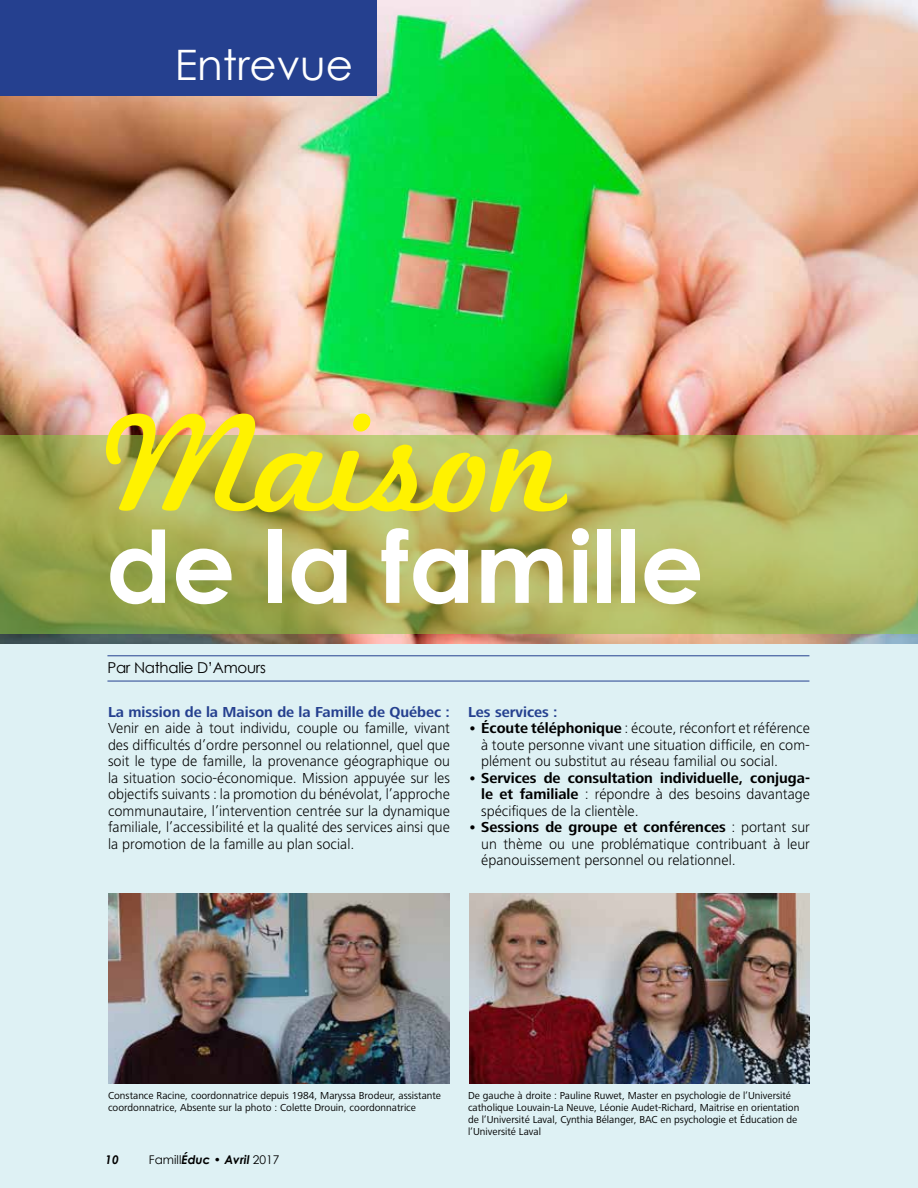
<style>
.page{position:relative;width:918px;height:1188px;background:#def1f4}
.page>*{position:absolute;margin:0;border:0;box-sizing:border-box;transform-origin:0 0}
.t1{font:146.4px "Marketing Script";color:#fff200}
.t2{font:700 99.75px "Century Gothic";color:#fff}
.t3{font:42px "Century Gothic";color:#fff}
.t4{font:300 15px/16.5px "Frutiger Next LT";color:#000;text-align:justify}
.t5{font:700 15px/16.5px "Frutiger Next LT";color:#000;text-align:justify}
.t6{font:700 15px "Frutiger Next LT";color:#25408f}
.t7{font:15px "Century Gothic";letter-spacing:-.02em;color:#000}
.t8{font:12px "Century Gothic";color:#000}
.t9{font:italic 700 12px "Century Gothic";color:#000}
.t10{font:10.5px/12px "Frutiger Next LT";color:#000}
.s1{font-weight:700}
.s2{font-weight:300}
.s3{font-weight:700;font-style:italic}
</style>
<div class="page">
<img style="left:0;top:0;width:918px;height:644px">
<div style="left:0;top:0;width:376px;height:95px;background:#25408f"></div>
<svg style="left:0;top:435px;width:918px;height:199px;background:#acb05b"></svg>
<hr style="left:107px;top:655px;width:702px;height:1px;background:#25408f">
<hr style="left:107px;top:681px;width:702px;height:1px;background:#25408f">
<img style="left:108px;top:894px;width:341px;height:189px">
<img style="left:470px;top:894px;width:339px;height:189px">
<h3 class="t3" style="left:175px;top:37px;width:180px">Entrevue</h3>
<h1 class="t1" style="left:103px;top:376px;width:464px">Maison</h1>
<h2 class="t2" style="left:106px;top:503px;width:600px">de la famille</h2>
<p class="t7" style="left:107px;top:658px;width:160px">Par Nathalie D’Amours</p>
<p class="t6" style="left:108px;top:703px;width:344px">La mission de la Maison de la Famille de Québec :</p>
<p class="t4" style="left:108px;top:720px;width:344px">Venir en aide à tout individu, couple ou famille, vivant des difficultés d’ordre personnel ou relationnel, quel que soit le type de famille, la provenance géographique ou la situation socio-économique. Mission appuyée sur les objectifs suivants : la promotion du bénévolat, l’approche communautaire, l’intervention centrée sur la dynamique familiale, l’accessibilité et la qualité des services ainsi que la promotion de la famille au plan social.</p>
<p class="t6" style="left:468px;top:703px;width:91px">Les services :</p>
<p class="t4" style="left:481px;top:720px;width:330px;text-indent:-13px"><span class="s1">• Écoute téléphonique</span> : écoute, réconfort et référence à toute personne vivant une situation difficile, en com&shy;plément ou substitut au réseau familial ou social.</p>
<p class="t5" style="left:481px;top:770px;width:330px;text-indent:-13px">• Services de consultation individuelle, conjuga&shy;le et familiale <span class="s2">: répondre à des besoins davantage spécifiques de la clientèle.</span></p>
<p class="t4" style="left:481px;top:819px;width:330px;text-indent:-13px"><span class="s1">• Sessions de groupe et conférences</span> : portant sur un thème ou une problématique contribuant à leur épanouissement personnel ou relationnel.</p>
<p class="t10" style="left:108px;top:1090px;width:335px">Constance Racine, coordonnatrice depuis 1984, Maryssa Brodeur, assistante coordonnatrice, Absente sur la photo : Colette Drouin, coordonnatrice</p>
<p class="t10" style="left:468px;top:1090px;width:333px">De gauche à droite : Pauline Ruwet, Master en psychologie de l’Université catholique Louvain-La Neuve, Léonie Audet-Richard, Maitrise en orientation de l’Université Laval, Cynthia Bélanger, BAC en psychologie et Éducation de l’Université Laval</p>
<p class="t9" style="left:105px;top:1152px;width:15px">10</p>
<p class="t8" style="left:149px;top:1152px;width:132px">Famill<span class="s3">Éduc • Avril</span> 2017</p>
</div>
